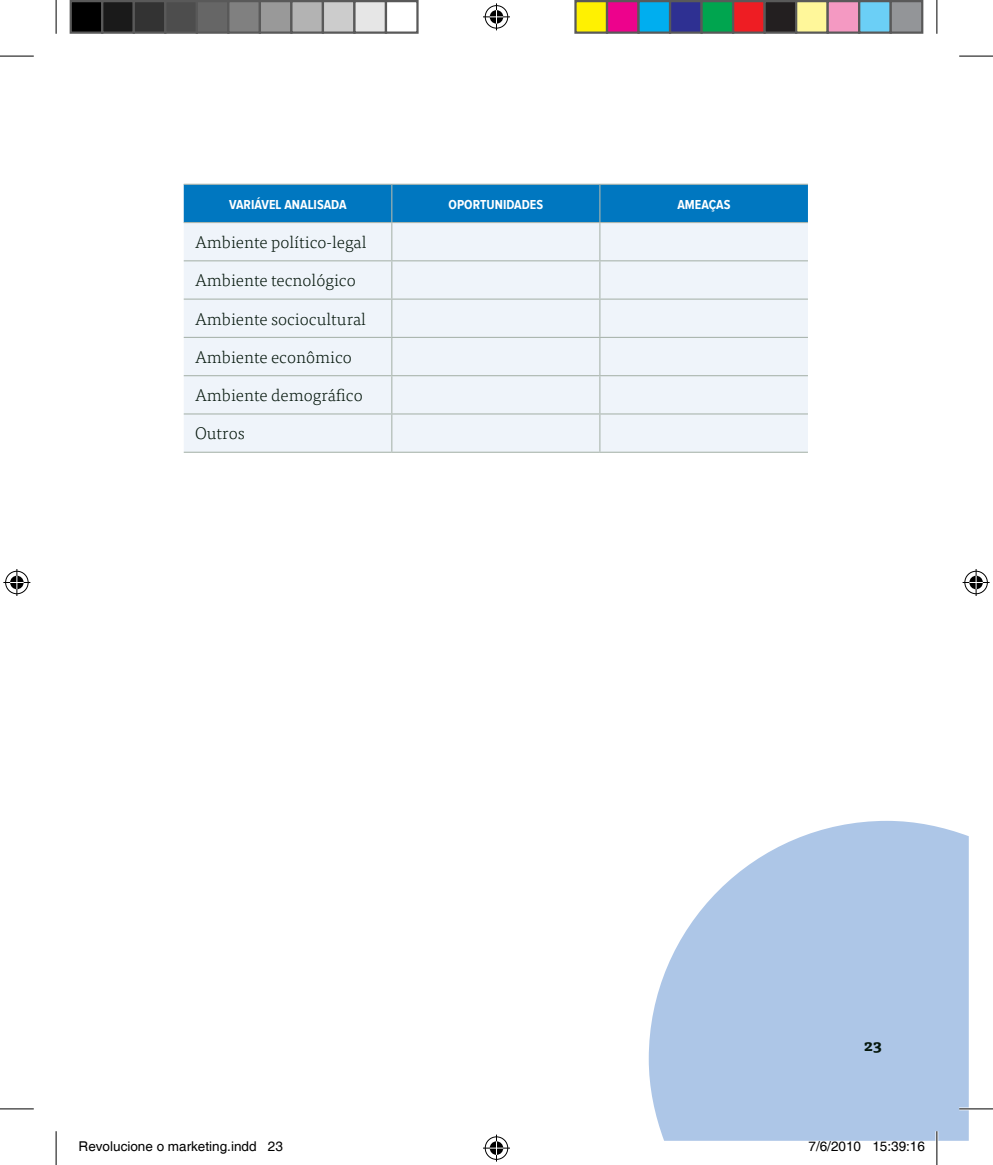
<style>
.page{position:relative;width:993px;height:1165px;background:#fff}
.page>*{position:absolute;margin:0;border:0;box-sizing:border-box;transform-origin:0 0}
.t1{font:300 16.88px "Tisa OT";color:#05170c}
.t2{font:700 15.75px "Tisa OT";color:#05170c}
.t3{font:13.5px "Helvetica";color:#000}
.t4{font:700 13.5px "Proxima Nova Cond";color:#fff}
</style>
<div class="page">
<div style="left:184px;top:185px;width:623px;height:37px;background:#0077c0"></div>
<div style="left:184px;top:223px;width:623px;height:229px;background:#eff4fa"></div>
<hr style="left:184px;top:184px;width:208px;height:1px;background:#abb6ae">
<hr style="left:392px;top:184px;width:207px;height:1px;background:#abb6ae">
<hr style="left:391px;top:185px;width:1px;height:37px;background:#abb6ae">
<hr style="left:599px;top:184px;width:208px;height:1px;background:#abb6ae">
<hr style="left:599px;top:185px;width:1px;height:37px;background:#abb6ae">
<hr style="left:184px;top:222px;width:208px;height:1px;background:#abb6ae">
<hr style="left:392px;top:222px;width:207px;height:1px;background:#abb6ae">
<hr style="left:391px;top:223px;width:1px;height:37px;background:#abb6ae">
<hr style="left:599px;top:222px;width:208px;height:1px;background:#abb6ae">
<hr style="left:599px;top:223px;width:1px;height:37px;background:#abb6ae">
<hr style="left:184px;top:260px;width:208px;height:1px;background:#abb6ae">
<hr style="left:392px;top:260px;width:207px;height:1px;background:#abb6ae">
<hr style="left:391px;top:261px;width:1px;height:37px;background:#abb6ae">
<hr style="left:599px;top:260px;width:208px;height:1px;background:#abb6ae">
<hr style="left:599px;top:261px;width:1px;height:37px;background:#abb6ae">
<hr style="left:184px;top:298px;width:208px;height:2px;background:#abb6ae">
<hr style="left:392px;top:298px;width:207px;height:2px;background:#abb6ae">
<hr style="left:391px;top:300px;width:1px;height:37px;background:#abb6ae">
<hr style="left:599px;top:298px;width:208px;height:2px;background:#abb6ae">
<hr style="left:599px;top:300px;width:1px;height:37px;background:#abb6ae">
<hr style="left:184px;top:337px;width:208px;height:1px;background:#abb6ae">
<hr style="left:392px;top:337px;width:207px;height:1px;background:#abb6ae">
<hr style="left:391px;top:338px;width:1px;height:37px;background:#abb6ae">
<hr style="left:599px;top:337px;width:208px;height:1px;background:#abb6ae">
<hr style="left:599px;top:338px;width:1px;height:37px;background:#abb6ae">
<hr style="left:184px;top:375px;width:208px;height:1px;background:#abb6ae">
<hr style="left:392px;top:375px;width:207px;height:1px;background:#abb6ae">
<hr style="left:391px;top:376px;width:1px;height:37px;background:#abb6ae">
<hr style="left:599px;top:375px;width:208px;height:1px;background:#abb6ae">
<hr style="left:599px;top:376px;width:1px;height:37px;background:#abb6ae">
<hr style="left:184px;top:413px;width:208px;height:1px;background:#abb6ae">
<hr style="left:392px;top:413px;width:207px;height:1px;background:#abb6ae">
<hr style="left:391px;top:414px;width:1px;height:38px;background:#abb6ae">
<hr style="left:599px;top:413px;width:208px;height:1px;background:#abb6ae">
<hr style="left:599px;top:414px;width:1px;height:38px;background:#abb6ae">
<hr style="left:184px;top:452px;width:208px;height:1px;background:#abb6ae">
<hr style="left:392px;top:452px;width:207px;height:1px;background:#abb6ae">
<hr style="left:599px;top:452px;width:208px;height:1px;background:#abb6ae">
<svg style="left:648px;top:821px;width:320px;height:319px;background:#b8cdea"></svg>
<hr style="left:959px;top:1107px;width:33px;height:3px;background:#fff">
<hr style="left:935px;top:1131px;width:3px;height:34px;background:#fff">
<hr style="left:0;top:56px;width:34px;height:1px;background:#000">
<hr style="left:959px;top:56px;width:33px;height:1px;background:#000">
<hr style="left:0;top:1108px;width:34px;height:1px;background:#000">
<hr style="left:959px;top:1108px;width:33px;height:1px;background:#000">
<hr style="left:56px;top:0;width:1px;height:34px;background:#000">
<hr style="left:56px;top:1131px;width:1px;height:34px;background:#000">
<hr style="left:936px;top:0;width:1px;height:34px;background:#000">
<hr style="left:936px;top:1131px;width:1px;height:34px;background:#000">
<svg style="left:483px;top:3px;width:27px;height:27px"></svg>
<svg style="left:483px;top:1134px;width:27px;height:27px"></svg>
<svg style="left:3px;top:569px;width:27px;height:27px"></svg>
<svg style="left:962px;top:569px;width:27px;height:27px"></svg>
<div style="left:71px;top:1px;width:31px;height:32px;background:#000"></div>
<div style="left:70px;top:0;width:33px;height:34px;border:2px solid #595959"></div>
<div style="left:102px;top:1px;width:32px;height:32px;background:#1a1a1a"></div>
<div style="left:101px;top:0;width:34px;height:34px;border:2px solid #595959"></div>
<div style="left:134px;top:1px;width:31px;height:32px;background:#333"></div>
<div style="left:133px;top:0;width:33px;height:34px;border:2px solid #595959"></div>
<div style="left:165px;top:1px;width:32px;height:32px;background:#4d4d4d"></div>
<div style="left:164px;top:0;width:34px;height:34px;border:2px solid #595959"></div>
<div style="left:197px;top:1px;width:31px;height:32px;background:#666"></div>
<div style="left:196px;top:0;width:33px;height:34px;border:2px solid #595959"></div>
<div style="left:228px;top:1px;width:32px;height:32px;background:#808080"></div>
<div style="left:227px;top:0;width:34px;height:34px;border:2px solid #595959"></div>
<div style="left:260px;top:1px;width:31px;height:32px;background:#999"></div>
<div style="left:259px;top:0;width:33px;height:34px;border:2px solid #595959"></div>
<div style="left:291px;top:1px;width:32px;height:32px;background:#b3b3b3"></div>
<div style="left:290px;top:0;width:34px;height:34px;border:2px solid #595959"></div>
<div style="left:323px;top:1px;width:31px;height:32px;background:#ccc"></div>
<div style="left:322px;top:0;width:33px;height:34px;border:2px solid #595959"></div>
<div style="left:354px;top:1px;width:32px;height:32px;background:#e6e6e6"></div>
<div style="left:353px;top:0;width:34px;height:34px;border:2px solid #595959"></div>
<div style="left:385px;top:0;width:33px;height:34px;border:2px solid #595959"></div>
<div style="left:575px;top:1px;width:32px;height:32px;background:#fff101"></div>
<div style="left:574px;top:0;width:34px;height:34px;border:2px solid #595959"></div>
<div style="left:607px;top:1px;width:31px;height:32px;background:#ed028c"></div>
<div style="left:605px;top:0;width:34px;height:34px;border:2px solid #595959"></div>
<div style="left:638px;top:1px;width:32px;height:32px;background:#00aeef"></div>
<div style="left:637px;top:0;width:34px;height:34px;border:2px solid #595959"></div>
<div style="left:670px;top:1px;width:31px;height:32px;background:#2e3092"></div>
<div style="left:668px;top:0;width:34px;height:34px;border:2px solid #595959"></div>
<div style="left:701px;top:1px;width:32px;height:32px;background:#00a54f"></div>
<div style="left:700px;top:0;width:34px;height:34px;border:2px solid #595959"></div>
<div style="left:733px;top:1px;width:31px;height:32px;background:#ee1d23"></div>
<div style="left:731px;top:0;width:34px;height:34px;border:2px solid #595959"></div>
<div style="left:764px;top:1px;width:32px;height:32px;background:#231f20"></div>
<div style="left:763px;top:0;width:34px;height:34px;border:2px solid #595959"></div>
<div style="left:796px;top:1px;width:31px;height:32px;background:#fff79a"></div>
<div style="left:794px;top:0;width:34px;height:34px;border:2px solid #595959"></div>
<div style="left:827px;top:1px;width:32px;height:32px;background:#f499c2"></div>
<div style="left:826px;top:0;width:34px;height:34px;border:2px solid #595959"></div>
<div style="left:859px;top:1px;width:31px;height:32px;background:#6bcff6"></div>
<div style="left:857px;top:0;width:34px;height:34px;border:2px solid #595959"></div>
<div style="left:890px;top:1px;width:32px;height:32px;background:#939598"></div>
<div style="left:889px;top:0;width:34px;height:34px;border:2px solid #595959"></div>
<svg style="left:808px;top:1140px;width:53px;height:1px"></svg>
<svg style="left:872px;top:1140px;width:53px;height:1px"></svg>
<p class="t4" style="left:229px;top:197px;width:119px">VARIÁVEL ANALISADA</p>
<p class="t4" style="left:448px;top:197px;width:96px">OPORTUNIDADES</p>
<p class="t4" style="left:677px;top:197px;width:54px">AMEAÇAS</p>
<p class="t1" style="left:195px;top:232px;width:173px">Ambiente político‑legal</p>
<p class="t1" style="left:195px;top:271px;width:162px">Ambiente tecnológico</p>
<p class="t1" style="left:195px;top:309px;width:172px">Ambiente sociocultural</p>
<p class="t1" style="left:195px;top:347px;width:158px">Ambiente econômico</p>
<p class="t1" style="left:195px;top:386px;width:169px">Ambiente demográfico</p>
<p class="t1" style="left:195px;top:424px;width:51px">Outros</p>
<p class="t2" style="left:863px;top:1035px;width:20px">23</p>
<p class="t3" style="left:79px;top:1138px;width:206px">Revolucione o marketing.indd 23</p>
<p class="t3" style="left:808px;top:1138px;width:118px">7/6/2010 15:39:16</p>
</div>
